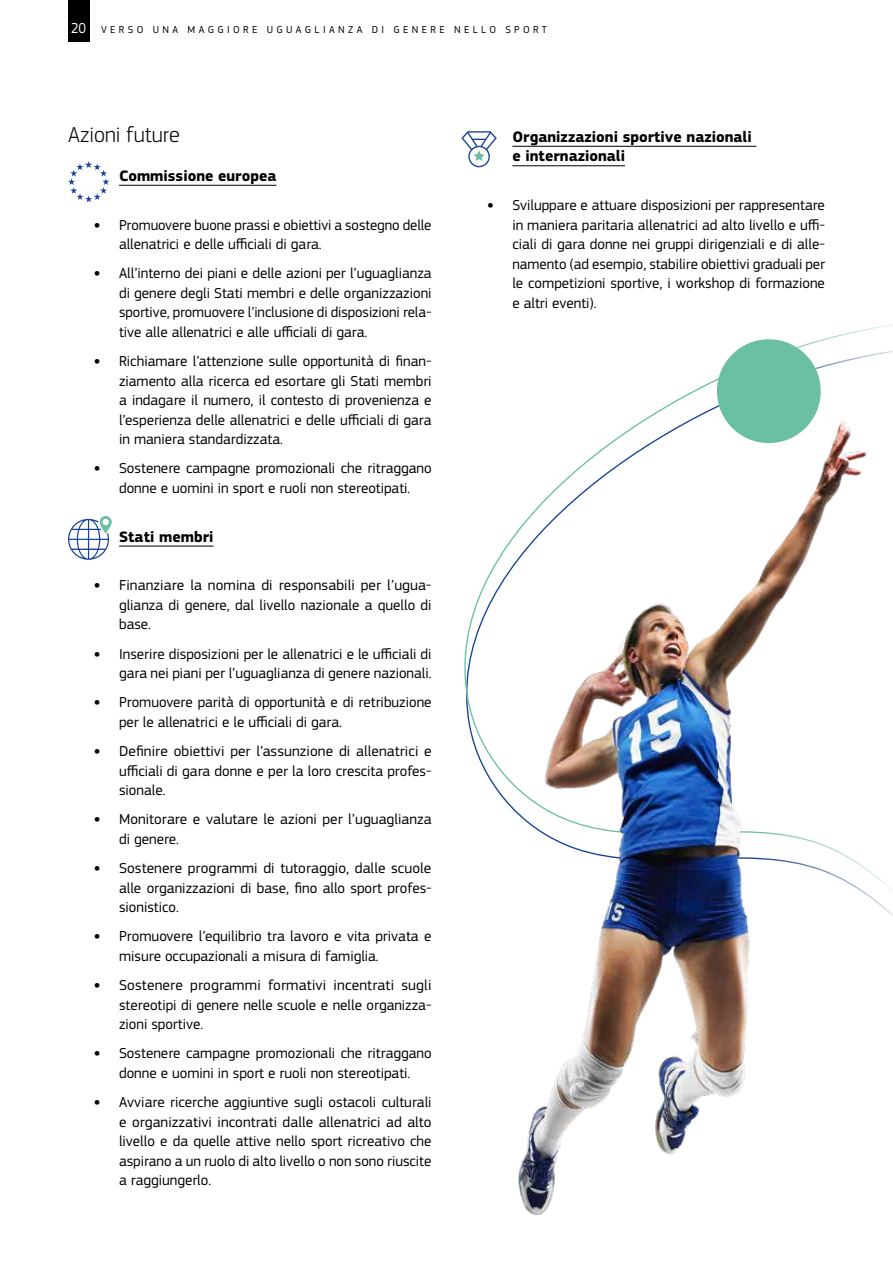
<style>
.page{position:relative;width:893px;height:1263px;background:#fff}
.page>*{position:absolute;margin:0;border:0;box-sizing:border-box;transform-origin:0 0}
.t1{font:300 22.5px "EC Square Sans Pro";color:#000}
.t2{font:700 15.75px/19.5px "EC Square Sans Pro";color:#000}
.t3{font:15px/19.5px "EC Square Sans Pro";color:#000;text-align:justify}
.t4{font:10.5px "EC Square Sans Pro";letter-spacing:.32em;color:#000}
.s1{font-size:15px;color:#fff}
.s2{font-family:"Calibri"}
</style>
<div class="page">
<img style="left:464px;top:327px;width:429px;height:888px">
<div style="left:717px;top:339px;width:104px;height:104px;background:#6bbfa3;border-radius:50%"></div>
<div style="left:68px;top:0;width:21px;height:42px;background:#000"></div>
<hr style="left:119px;top:185px;width:157px;height:1px;background:#000">
<hr style="left:119px;top:546px;width:95px;height:1px;background:#000">
<svg style="left:68px;top:161px;width:41px;height:41px"></svg>
<svg style="left:68px;top:516px;width:44px;height:44px"></svg>
<hr style="left:512px;top:146px;width:244px;height:1px;background:#000">
<hr style="left:512px;top:165px;width:113px;height:1px;background:#000">
<svg style="left:461px;top:131px;width:36px;height:36px"></svg>
<p class="t4" style="left:71px;top:24px;width:477px"><span class="s1">20</span> VERSO UNA MAGGIORE UGUAGLIANZA DI GENERE NELLO SPORT</p>
<h1 class="t1" style="left:68px;top:121px;width:113px">Azioni future</h1>
<p class="t2" style="left:119px;top:166px;width:159px">Commissione europea</p>
<p class="t3" style="left:119px;top:215px;width:314px;text-indent:-26px"><span class="s2">•</span> Promuovere buone prassi e obiettivi a sostegno delle allenatrici e delle ufficiali di gara.</p>
<p class="t3" style="left:119px;top:264px;width:314px;text-indent:-26px"><span class="s2">•</span> All’interno dei piani e delle azioni per l’uguaglianza di genere degli Stati membri e delle organizzazioni sportive, promuovere l’inclusione di disposizioni rela&shy;tive alle allenatrici e alle ufficiali di gara.</p>
<p class="t3" style="left:119px;top:351px;width:314px;text-indent:-26px"><span class="s2">•</span> Richiamare l’attenzione sulle opportunità di finan&shy;ziamento alla ricerca ed esortare gli Stati membri a indagare il numero, il contesto di provenienza e l’esperienza delle allenatrici e delle ufficiali di gara in maniera standardizzata.</p>
<p class="t3" style="left:94px;top:459px;width:340px;text-align:center"><span class="s2">•</span> Sostenere campagne promozionali che ritraggano donne e uomini in sport e ruoli non stereotipati.</p>
<p class="t2" style="left:119px;top:527px;width:96px">Stati membri</p>
<p class="t3" style="left:119px;top:576px;width:314px;text-indent:-26px"><span class="s2">•</span> Finanziare la nomina di responsabili per l’ugua&shy;glianza di genere, dal livello nazionale a quello di base.</p>
<p class="t3" style="left:94px;top:644px;width:340px;text-align:right"><span class="s2">•</span> Inserire disposizioni per le allenatrici e le ufficiali di gara nei piani per l’uguaglianza di genere nazionali.</p>
<p class="t3" style="left:119px;top:693px;width:314px;text-indent:-26px"><span class="s2">•</span> Promuovere parità di opportunità e di retribuzione per le allenatrici e le ufficiali di gara.</p>
<p class="t3" style="left:119px;top:741px;width:314px;text-indent:-26px"><span class="s2">•</span> Definire obiettivi per l’assunzione di allenatrici e ufficiali di gara donne e per la loro crescita profes&shy;sionale.</p>
<p class="t3" style="left:119px;top:810px;width:314px;text-indent:-26px"><span class="s2">•</span> Monitorare e valutare le azioni per l’uguaglianza di genere.</p>
<p class="t3" style="left:119px;top:858px;width:314px;text-indent:-26px"><span class="s2">•</span> Sostenere programmi di tutoraggio, dalle scuole alle organizzazioni di base, fino allo sport profes&shy;sionistico.</p>
<p class="t3" style="left:119px;top:927px;width:314px;text-indent:-26px"><span class="s2">•</span> Promuovere l’equilibrio tra lavoro e vita privata e misure occupazionali a misura di famiglia.</p>
<p class="t3" style="left:119px;top:975px;width:314px;text-indent:-26px"><span class="s2">•</span> Sostenere programmi formativi incentrati sugli stereotipi di genere nelle scuole e nelle organizza&shy;zioni sportive.</p>
<p class="t3" style="left:94px;top:1044px;width:340px;text-align:center"><span class="s2">•</span> Sostenere campagne promozionali che ritraggano donne e uomini in sport e ruoli non stereotipati.</p>
<p class="t3" style="left:119px;top:1092px;width:314px;text-indent:-26px"><span class="s2">•</span> Avviare ricerche aggiuntive sugli ostacoli culturali e organizzativi incontrati dalle allenatrici ad alto livello e da quelle attive nello sport ricreativo che aspirano a un ruolo di alto livello o non sono riuscite a raggiungerlo.</p>
<p class="t2" style="left:512px;top:127px;width:241px">Organizzazioni sportive nazionali e internazionali</p>
<p class="t3" style="left:512px;top:195px;width:314px;text-indent:-26px"><span class="s2">•</span> Sviluppare e attuare disposizioni per rappresentare in maniera paritaria allenatrici ad alto livello e uffi&shy;ciali di gara donne nei gruppi dirigenziali e di alle&shy;namento (ad esempio, stabilire obiettivi graduali per le competizioni sportive, i workshop di formazione e altri eventi).</p>
</div>
